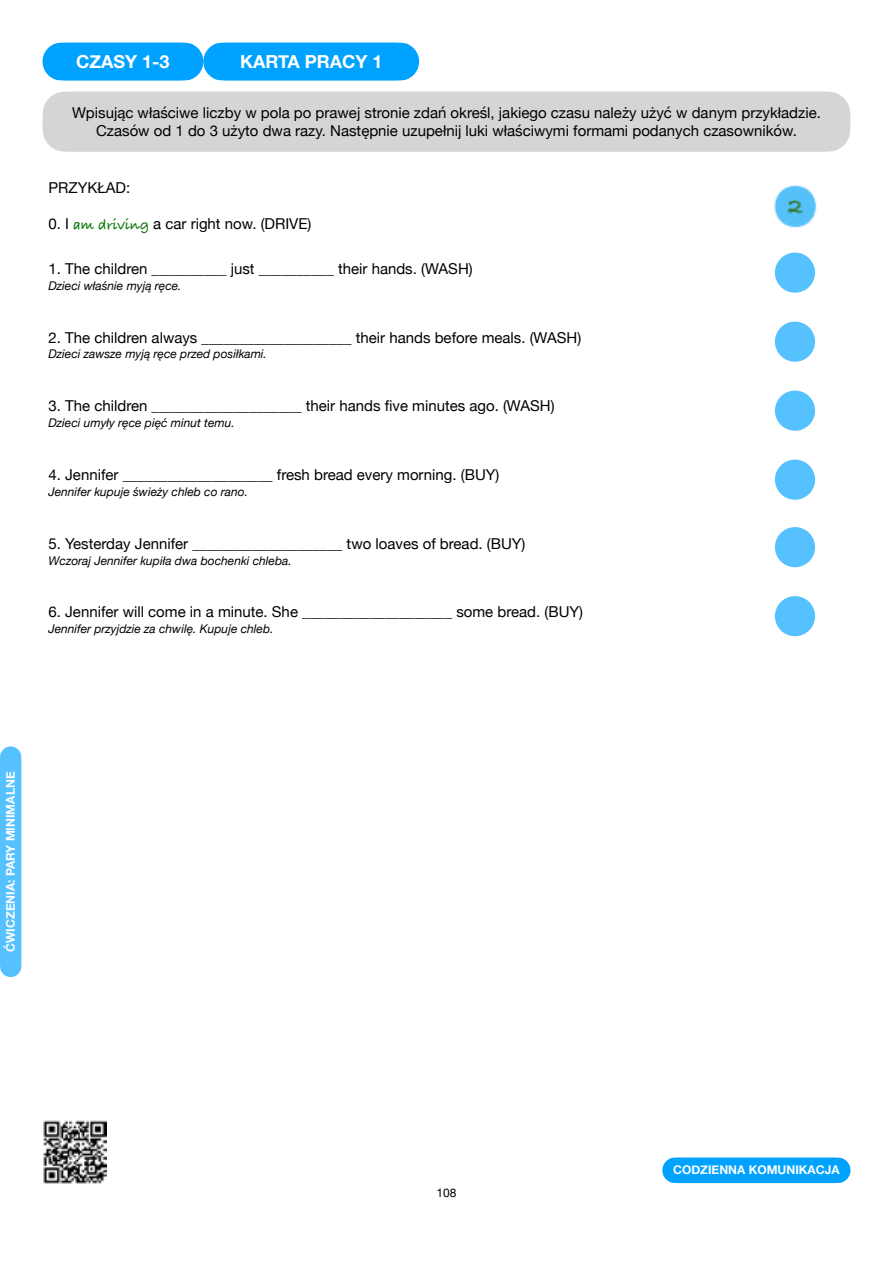
<style>
.page{position:relative;width:893px;height:1263px;background:#fff}
.page>*{position:absolute;margin:0;border:0;box-sizing:border-box;transform-origin:0 0}
.t1{font:700 18px "Helvetica Neue";color:#fff}
.t2{font:15px/18px "Helvetica Neue";color:#000;text-align:center}
.t3{font:italic 12px "Helvetica Neue";color:#000}
.t4{font:700 12px "Helvetica Neue";color:#fff}
.t5{font:12px "Helvetica Neue";color:#000}
.s1{font-family:"Bradley Hand ITCTT";font-weight:700;color:#017101}
</style>
<div class="page">
<svg style="left:43px;top:43px;width:376px;height:38px;background:#0da6ff"></svg>
<div style="left:43px;top:91px;width:807px;height:61px;background:#d5d5d5"></div>
<svg style="left:775px;top:321px;width:40px;height:41px"></svg>
<img style="left:774px;top:185px;width:43px;height:43px">
<svg style="left:775px;top:596px;width:40px;height:41px"></svg>
<svg style="left:775px;top:390px;width:40px;height:41px"></svg>
<svg style="left:775px;top:459px;width:40px;height:41px"></svg>
<svg style="left:775px;top:252px;width:40px;height:41px"></svg>
<svg style="left:775px;top:527px;width:40px;height:41px"></svg>
<img style="left:43px;top:1120px;width:63px;height:63px">
<svg style="left:662px;top:1157px;width:188px;height:26px;background:#0ca6ff"></svg>
<div style="left:0;top:746px;width:21px;height:231px;background:#56c1ff"></div>
<p class="t1" style="left:76px;top:47px;width:95px">CZASY 1-3</p>
<p class="t1" style="left:240px;top:47px;width:144px">KARTA PRACY 1</p>
<p class="t2" style="left:72px;top:105px;width:750px">Wpisując właściwe liczby w pola po prawej stronie zdań określ, jakiego czasu należy użyć w danym przykładzie.<br>Czasów od 1 do 3 użyto dwa razy. Następnie uzupełnij luki właściwymi formami podanych czasowników.</p>
<p class="t2" style="left:49px;top:180px;width:83px">PRZYKŁAD:</p>
<p class="t2" style="left:49px;top:216px;width:264px">0. I <span class="s1">am driving</span> a car right now. (DRIVE)</p>
<p class="t2" style="left:49px;top:261px;width:426px">1. The children __________ just __________ their hands. (WASH)</p>
<p class="t3" style="left:49px;top:277px;width:135px">Dzieci właśnie myją ręce.</p>
<p class="t2" style="left:49px;top:329px;width:534px">2. The children always ____________________ their hands before meals. (WASH)</p>
<p class="t3" style="left:49px;top:346px;width:220px">Dzieci zawsze myją ręce przed posiłkami.</p>
<p class="t2" style="left:49px;top:398px;width:508px">3. The children ____________________ their hands Þve minutes ago. (WASH)</p>
<p class="t3" style="left:49px;top:414px;width:188px">Dzieci umyły ręce pięć minut temu.</p>
<p class="t2" style="left:49px;top:467px;width:452px">4. Jennifer ____________________ fresh bread every morning. (BUY)</p>
<p class="t3" style="left:49px;top:483px;width:201px">Jennifer kupuje świeży chleb co rano.</p>
<p class="t2" style="left:49px;top:535px;width:478px">5. Yesterday Jennifer ____________________ two loaves of bread. (BUY)</p>
<p class="t3" style="left:49px;top:552px;width:245px">Wczoraj Jennifer kupiła dwa bochenki chleba.</p>
<p class="t2" style="left:49px;top:604px;width:536px">6. Jennifer will come in a minute. She ____________________ some bread. (BUY)</p>
<p class="t3" style="left:49px;top:620px;width:226px">Jennifer przyjdzie za chwilę. Kupuje chleb.</p>
<p class="t4" style="left:1px;top:952px;width:182px;rotate:-90deg">ĆWICZENIA: PARY MINIMALNE</p>
<p class="t5" style="left:436px;top:1184px;width:22px">108</p>
<p class="t4" style="left:673px;top:1161px;width:168px">CODZIENNA KOMUNIKACJA</p>
</div>
